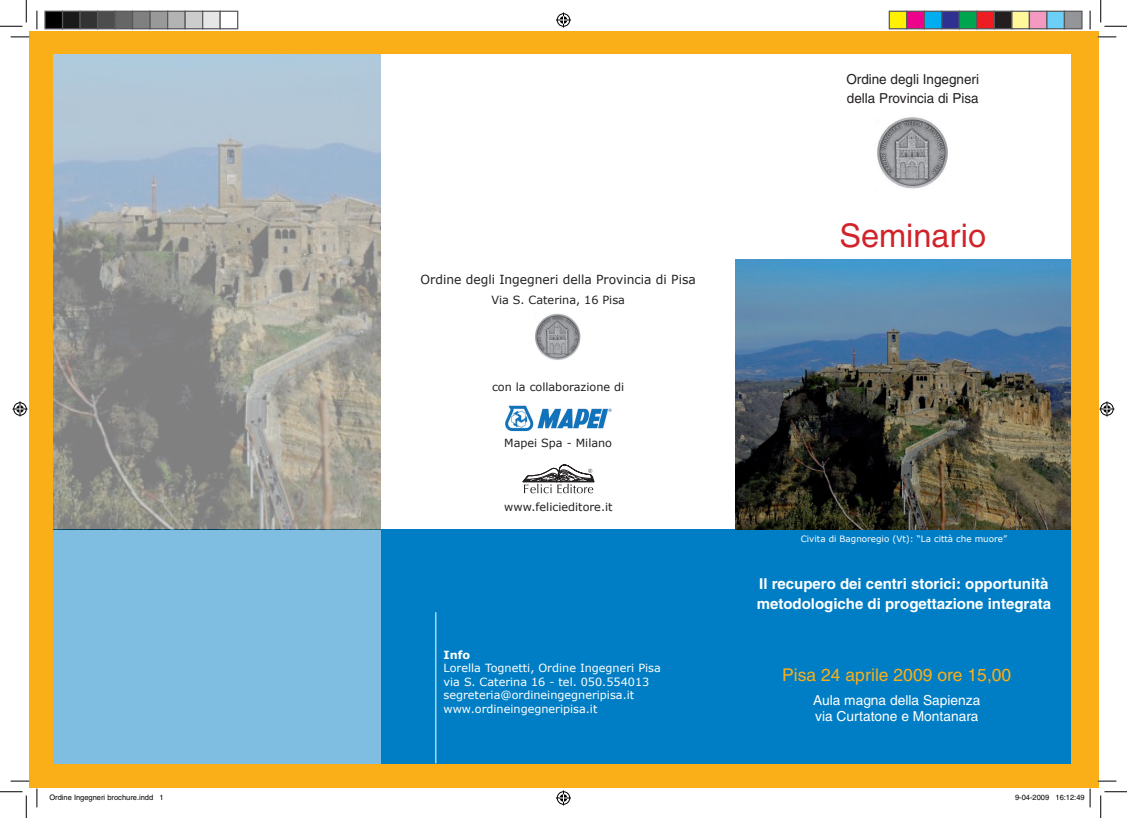
<style>
.page{position:relative;width:1127px;height:818px;background:#fff}
.page>*{position:absolute;margin:0;border:0;box-sizing:border-box;transform-origin:0 0}
.t1{font:32.5px "Helvetica";color:#d1232a}
.t2{font:17.5px "Helvetica";color:#faaf18}
.t3{font:700 15px/20px "Helvetica";color:#fff}
.t4{font:13.75px "Helvetica";color:#fff}
.t5{font:13.75px "Helvetica";color:#231f20}
.t6{font:12.5px "Verdana";color:#231f20}
.t7{font:11.25px "Verdana";color:#fff}
.t8{font:11.25px "Verdana";color:#231f20}
.t9{font:700 11.25px "Verdana";color:#fff}
.t10{font:8.75px "Verdana";color:#fff}
.t11{font:7.5px "Helvetica";color:#000}
</style>
<div class="page">
<div style="left:29px;top:31px;width:1068px;height:756px;background:#faaf18"></div>
<div style="left:53px;top:55px;width:1017px;height:504px;background:#fff"></div>
<div style="left:53px;top:529px;width:1017px;height:235px;background:#007ec5"></div>
<img style="left:735px;top:259px;width:335px;height:270px">
<img style="left:877px;top:117px;width:71px;height:72px">
<img style="left:535px;top:313px;width:46px;height:47px">
<hr style="left:435px;top:612px;width:1px;height:151px;background:#fff">
<svg style="left:522px;top:464px;width:72px;height:29px"></svg>
<img style="left:505px;top:405px;width:107px;height:27px">
<div style="left:53px;top:55px;width:328px;height:708px;background:#7fbee1"></div>
<img style="left:53px;top:55px;width:328px;height:474px">
<svg style="left:11px;top:36px;width:18px;height:2px"></svg>
<svg style="left:1097px;top:36px;width:18px;height:2px"></svg>
<svg style="left:11px;top:780px;width:18px;height:2px"></svg>
<svg style="left:1097px;top:780px;width:18px;height:2px"></svg>
<svg style="left:36px;top:11px;width:2px;height:18px"></svg>
<svg style="left:36px;top:788px;width:2px;height:19px"></svg>
<svg style="left:1089px;top:11px;width:1px;height:18px"></svg>
<svg style="left:0;top:0;width:27px;height:27px"></svg>
<svg style="left:0;top:791px;width:27px;height:27px"></svg>
<svg style="left:1100px;top:0;width:26px;height:27px"></svg>
<svg style="left:1100px;top:791px;width:26px;height:27px"></svg>
<svg style="left:556px;top:13px;width:15px;height:15px"></svg>
<svg style="left:556px;top:790px;width:15px;height:15px"></svg>
<svg style="left:13px;top:401px;width:15px;height:15px"></svg>
<svg style="left:1099px;top:401px;width:15px;height:15px"></svg>
<div style="left:45px;top:11px;width:18px;height:18px;background:#000"></div>
<div style="left:44px;top:11px;width:19px;height:18px;border:1px solid #595959"></div>
<div style="left:63px;top:11px;width:17px;height:18px;background:#1a1a1a"></div>
<div style="left:62px;top:11px;width:19px;height:18px;border:1px solid #595959"></div>
<div style="left:80px;top:11px;width:18px;height:18px;background:#333"></div>
<div style="left:79px;top:11px;width:19px;height:18px;border:1px solid #595959"></div>
<div style="left:98px;top:11px;width:17px;height:18px;background:#4d4d4d"></div>
<div style="left:97px;top:11px;width:19px;height:18px;border:1px solid #595959"></div>
<div style="left:115px;top:11px;width:18px;height:18px;background:#666"></div>
<div style="left:114px;top:11px;width:19px;height:18px;border:1px solid #595959"></div>
<div style="left:133px;top:11px;width:17px;height:18px;background:#808080"></div>
<div style="left:132px;top:11px;width:19px;height:18px;border:1px solid #595959"></div>
<div style="left:150px;top:11px;width:18px;height:18px;background:#999"></div>
<div style="left:149px;top:11px;width:19px;height:18px;border:1px solid #595959"></div>
<div style="left:168px;top:11px;width:17px;height:18px;background:#b3b3b3"></div>
<div style="left:167px;top:11px;width:19px;height:18px;border:1px solid #595959"></div>
<div style="left:185px;top:11px;width:18px;height:18px;background:#ccc"></div>
<div style="left:184px;top:11px;width:19px;height:18px;border:1px solid #595959"></div>
<div style="left:203px;top:11px;width:17px;height:18px;background:#e6e6e6"></div>
<div style="left:202px;top:11px;width:19px;height:18px;border:1px solid #595959"></div>
<div style="left:219px;top:11px;width:19px;height:18px;border:1px solid #595959"></div>
<div style="left:889px;top:11px;width:17px;height:18px;background:#fff101"></div>
<div style="left:888px;top:11px;width:19px;height:18px;border:1px solid #595959"></div>
<div style="left:906px;top:11px;width:18px;height:18px;background:#ed028c"></div>
<div style="left:905px;top:11px;width:19px;height:18px;border:1px solid #595959"></div>
<div style="left:924px;top:11px;width:17px;height:18px;background:#00aeef"></div>
<div style="left:923px;top:11px;width:19px;height:18px;border:1px solid #595959"></div>
<div style="left:941px;top:11px;width:18px;height:18px;background:#2e3092"></div>
<div style="left:940px;top:11px;width:19px;height:18px;border:1px solid #595959"></div>
<div style="left:959px;top:11px;width:17px;height:18px;background:#00a54f"></div>
<div style="left:958px;top:11px;width:19px;height:18px;border:1px solid #595959"></div>
<div style="left:976px;top:11px;width:18px;height:18px;background:#ee1d23"></div>
<div style="left:975px;top:11px;width:19px;height:18px;border:1px solid #595959"></div>
<div style="left:994px;top:11px;width:17px;height:18px;background:#231f20"></div>
<div style="left:993px;top:11px;width:19px;height:18px;border:1px solid #595959"></div>
<div style="left:1011px;top:11px;width:18px;height:18px;background:#fff79a"></div>
<div style="left:1010px;top:11px;width:19px;height:18px;border:1px solid #595959"></div>
<div style="left:1029px;top:11px;width:17px;height:18px;background:#f499c2"></div>
<div style="left:1028px;top:11px;width:19px;height:18px;border:1px solid #595959"></div>
<div style="left:1046px;top:11px;width:18px;height:18px;background:#6bcff6"></div>
<div style="left:1045px;top:11px;width:19px;height:18px;border:1px solid #595959"></div>
<div style="left:1064px;top:11px;width:17px;height:18px;background:#939598"></div>
<div style="left:1063px;top:11px;width:19px;height:18px;border:1px solid #595959"></div>
<svg style="left:1089px;top:788px;width:1px;height:19px"></svg>
<p class="t5" style="left:846px;top:71px;width:134px">Ordine degli Ingegneri</p>
<p class="t5" style="left:846px;top:90px;width:133px">della Provincia di Pisa</p>
<p class="t6" style="left:420px;top:271px;width:277px">Ordine degli Ingegneri della Provincia di Pisa</p>
<p class="t8" style="left:491px;top:293px;width:135px">Via S. Caterina, 16 Pisa</p>
<p class="t8" style="left:492px;top:380px;width:134px">con la collaborazione di</p>
<p class="t8" style="left:504px;top:436px;width:109px">Mapei Spa - Milano</p>
<p class="t8" style="left:504px;top:499px;width:110px">www.felicieditore.it</p>
<p class="t9" style="left:443px;top:647px;width:28px">Info</p>
<p class="t7" style="left:443px;top:661px;width:219px">Lorella Tognetti, Ordine Ingegneri Pisa</p>
<p class="t7" style="left:443px;top:674px;width:207px">via S. Caterina 16 - tel. 050.554013</p>
<p class="t7" style="left:443px;top:688px;width:192px">segreteria@ordineingegneripisa.it</p>
<p class="t7" style="left:443px;top:701px;width:155px">www.ordineingegneripisa.it</p>
<p class="t1" style="left:839px;top:217px;width:148px">Seminario</p>
<p class="t10" style="left:800px;top:533px;width:208px">Civita di Bagnoregio (Vt): “La città che muore”</p>
<p class="t3" style="left:756px;top:573px;width:296px">Il recupero dei centri storici: opportunità metodologiche di progettazione integrata</p>
<p class="t2" style="left:782px;top:665px;width:230px">Pisa 24 aprile 2009 ore 15,00</p>
<p class="t4" style="left:813px;top:692px;width:168px">Aula magna della Sapienza</p>
<p class="t4" style="left:815px;top:708px;width:165px">via Curtatone e Montanara</p>
<p class="t11" style="left:49px;top:793px;width:116px">Ordine Ingegneri brochure.indd 1</p>
<p class="t11" style="left:1014px;top:793px;width:71px">9-04-2009 16:12:49</p>
</div>
